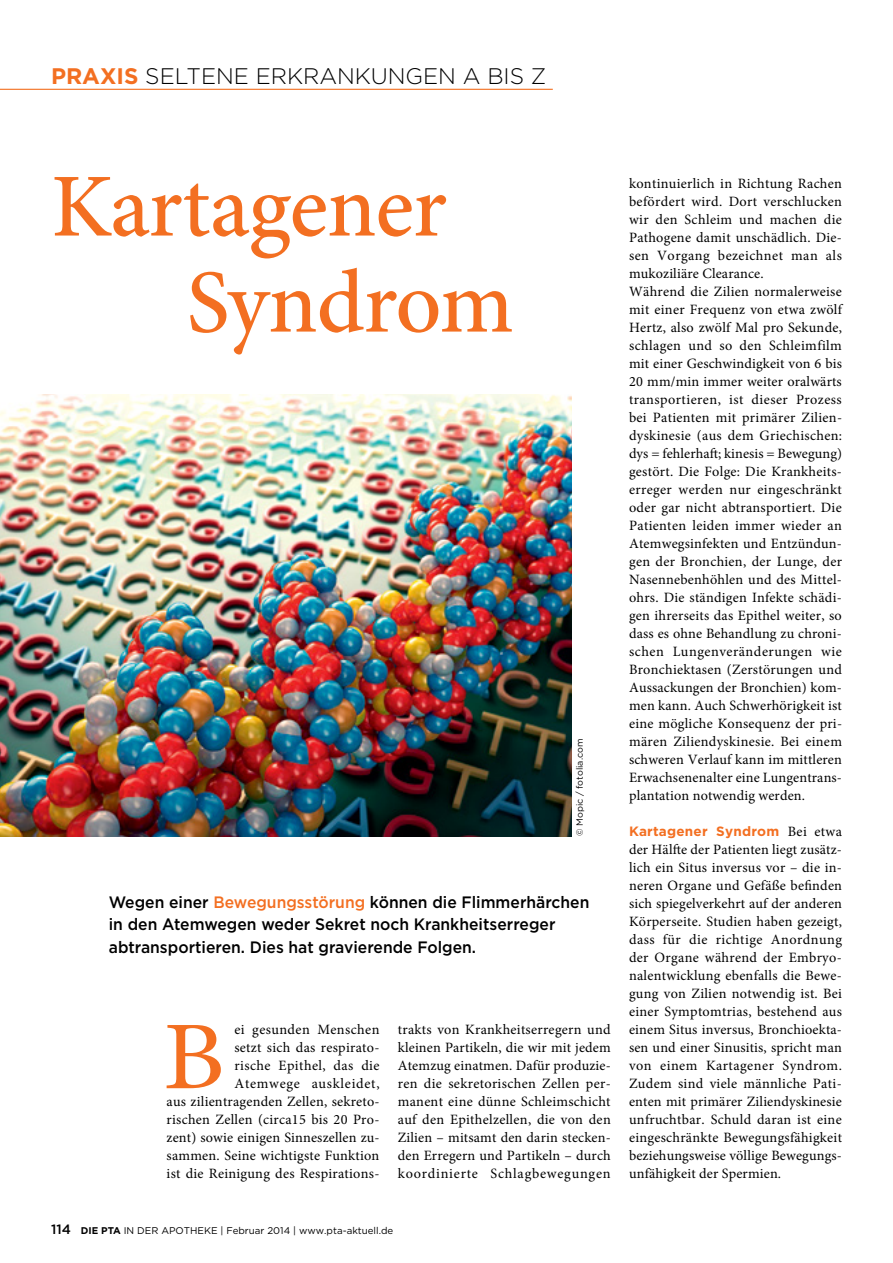
<style>
.page{position:relative;width:893px;height:1263px;background:#fff}
.page>*{position:absolute;margin:0;border:0;box-sizing:border-box;transform-origin:0 0}
.t1{font:97.2px "Minion Pro";color:#f36f21;scale:1.09 1}
.t2{font:500 90px/96px "Minion Pro";letter-spacing:-.015em;color:#f36f21}
.t3{font:300 22.5px "Gotham";color:#000}
.t4{font:500 16.5px/22.5px "Gotham";color:#000;scale:.95 1}
.t5{font:14.25px/18px "Minion Pro";letter-spacing:.02em;color:#000;text-align:justify}
.t6{font:700 13.5px "Gotham";letter-spacing:.015em;color:#f36f21}
.t7{font:9.75px "Gotham";color:#000}
.t8{font:9px "Gotham";color:#000}
.s1{font-weight:700;color:#f36f21}
.s2{color:#f36f21}
.s3{font-weight:500;font-size:13.5px}
.s4{font-weight:700}
.s5{font-family:"Minion Pro";font-weight:400;font-size:14.25px;color:#000}
</style>
<div class="page">
<img style="left:0;top:394px;width:571px;height:442px">
<hr style="left:0;top:89px;width:553px;height:1px;background:#f36f21">
<h3 class="t3" style="left:51px;top:62px;width:497px"><span class="s1">PRAXIS</span> SELTENE ERKRANKUNGEN A BIS Z</h3>
<h2 class="t2" style="left:186px;top:159px;width:329px;text-indent:-135px">Kartagener<br>Syndrom</h2>
<p class="t8" style="left:574px;top:836px;width:99px;rotate:-90deg">© Mopic / fotolia.com</p>
<p class="t4" style="left:109px;top:890px;width:507px">Wegen einer <span class="s2">Bewegungsstörung</span> können die Flimmerhärchen in den Atemwegen weder Sekret noch Krankheitserreger abtransportieren. Dies hat gravierende Folgen.</p>
<p class="t5" style="left:167px;top:1021px;width:215px;text-align:right">ei gesunden Menschen<br>setzt sich das respirato-<br>rische Epithel, das die<br>Atemwege auskleidet,<br>aus zilientragenden Zellen, sekreto&shy;rischen Zellen (circa15 bis 20 Pro&shy;zent) sowie einigen Sinneszellen zu&shy;sammen. Seine wichtigste Funktion ist die Reinigung des Respirations-</p>
<p class="t5" style="left:398px;top:1021px;width:214px">trakts von Krankheitserregern und kleinen Partikeln, die wir mit jedem Atemzug einatmen. Dafür produzie&shy;ren die sekretorischen Zellen per&shy;manent eine dünne Schleimschicht auf den Epithelzellen, die von den Zilien – mitsamt den darin stecken&shy;den Erregern und Partikeln – durch koordinierte Schlagbewegungen</p>
<h1 class="t1" style="left:163px;top:992px;width:59px">B</h1>
<p class="t7" style="left:51px;top:1224px;width:344px"><span class="s3">114</span> <span class="s4">DIE PTA</span> IN DER APOTHEKE | Februar 2014 | www.pta-aktuell.de</p>
<p class="t5" style="left:629px;top:175px;width:215px;text-align:left">kontinuierlich in Richtung Rachen befördert wird. Dort verschlucken wir den Schleim und machen die Pathogene damit unschädlich. Die&shy;sen Vorgang bezeichnet man als mukoziliäre Clearance.<br>Während die Zilien normalerweise mit einer Frequenz von etwa zwölf Hertz, also zwölf Mal pro Sekunde, schlagen und so den Schleimfilm mit einer Geschwindigkeit von 6 bis 20 mm/min immer weiter oralwärts transportieren, ist dieser Prozess bei Patienten mit primärer Zilien&shy;dyskinesie (aus dem Griechischen: dys = fehlerhaft; kinesis = Bewegung) gestört. Die Folge: Die Krankheits&shy;erreger werden nur eingeschränkt oder gar nicht abtransportiert. Die Patienten leiden immer wieder an Atemwegsinfekten und Entzündun&shy;gen der Bronchien, der Lunge, der Nasennebenhöhlen und des Mittel&shy;ohrs. Die ständigen Infekte schädi&shy;gen ihrerseits das Epithel weiter, so dass es ohne Behandlung zu chroni&shy;schen Lungenveränderungen wie Bronchiektasen (Zerstörungen und Aussackungen der Bronchien) kom&shy;men kann. Auch Schwerhörigkeit ist eine mögliche Konsequenz der pri&shy;mären Ziliendyskinesie. Bei einem schweren Verlauf kann im mittleren Erwachsenenalter eine Lungentrans&shy;plantation notwendig werden.</p>
<p class="t6" style="left:629px;top:822px;width:214px">Kartagener Syndrom <span class="s5">Bei etwa</span></p>
<p class="t5" style="left:629px;top:841px;width:215px">der Hälfte der Patienten liegt zusätz&shy;lich ein Situs inversus vor – die in&shy;neren Organe und Gefäße befinden sich spiegelverkehrt auf der anderen Körperseite. Studien haben gezeigt, dass für die richtige Anordnung der Organe während der Embryo&shy;nalentwicklung ebenfalls die Bewe&shy;gung von Zilien notwendig ist. Bei einer Symptomtrias, bestehend aus einem Situs inversus, Bronchioekta&shy;sen und einer Sinusitis, spricht man von einem Kartagener Syndrom.<br>Zudem sind viele männliche Pati&shy;enten mit primärer Ziliendyskinesie unfruchtbar. Schuld daran ist eine eingeschränkte Bewegungsfähigkeit beziehungsweise völlige Bewegungs&shy;unfähigkeit der Spermien.</p>
</div>
